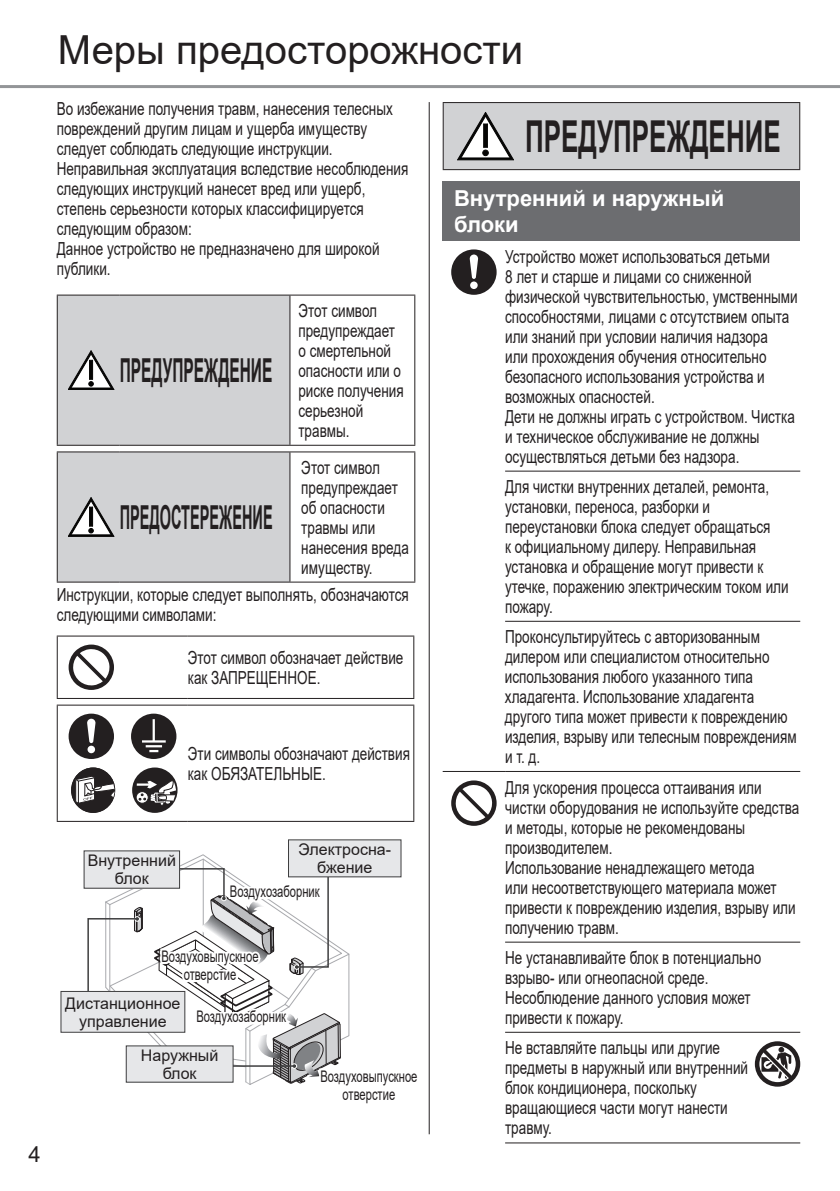
<style>
.page{position:relative;width:840px;height:1191px;background:#fff}
.page>*{position:absolute;margin:0;border:0;box-sizing:border-box;transform-origin:0 0}
.t1{font:700 44px "Arial";color:#231f20;scale:.59 1}
.t2{font:40px "Arial";color:#231f20}
.t3{font:700 33px "Arial";color:#231f20;scale:.44 1}
.t4{font:700 33px "Arial";color:#231f20;scale:.47 1}
.t5{font:700 22px/26.4px "Arial";color:#fff}
.t6{font:22px "Arial";color:#231f20}
.t7{font:18px/20px "Arial";color:#231f20;scale:.75 1}
.t8{font:16px/18px "Arial";color:#231f20;text-align:center;scale:.7 1}
.t9{font:16px/18px "Arial";color:#231f20;text-align:center}
</style>
<div class="page">
<hr style="left:0;top:85px;width:839px;height:3px;background:#939598">
<hr style="left:57px;top:294px;width:63px;height:1px;background:#231f20">
<hr style="left:57px;top:445px;width:63px;height:1px;background:#231f20">
<hr style="left:120px;top:294px;width:170px;height:1px;background:#231f20">
<hr style="left:120px;top:445px;width:170px;height:1px;background:#231f20">
<hr style="left:414px;top:295px;width:1px;height:150px;background:#231f20">
<hr style="left:290px;top:294px;width:125px;height:1px;background:#231f20">
<hr style="left:290px;top:445px;width:125px;height:1px;background:#231f20">
<div style="left:57px;top:295px;width:233px;height:150px;background:#d1d2d4"></div>
<hr style="left:57px;top:451px;width:63px;height:1px;background:#231f20">
<hr style="left:120px;top:451px;width:170px;height:1px;background:#231f20">
<hr style="left:414px;top:452px;width:1px;height:129px;background:#231f20">
<hr style="left:290px;top:451px;width:125px;height:1px;background:#231f20">
<hr style="left:290px;top:581px;width:125px;height:1px;background:#231f20">
<div style="left:57px;top:452px;width:233px;height:130px;background:#d1d2d4"></div>
<hr style="left:57px;top:636px;width:1px;height:62px;background:#231f20">
<hr style="left:57px;top:635px;width:131px;height:1px;background:#231f20">
<hr style="left:57px;top:698px;width:131px;height:1px;background:#231f20">
<hr style="left:413px;top:636px;width:1px;height:62px;background:#231f20">
<hr style="left:188px;top:635px;width:226px;height:1px;background:#231f20">
<hr style="left:188px;top:698px;width:226px;height:1px;background:#231f20">
<svg style="left:69px;top:644px;width:45px;height:46px"></svg>
<hr style="left:57px;top:705px;width:1px;height:116px;background:#231f20">
<hr style="left:57px;top:704px;width:131px;height:1px;background:#231f20">
<hr style="left:57px;top:821px;width:131px;height:1px;background:#231f20">
<hr style="left:413px;top:705px;width:1px;height:116px;background:#231f20">
<hr style="left:188px;top:704px;width:226px;height:1px;background:#231f20">
<hr style="left:188px;top:821px;width:226px;height:1px;background:#231f20">
<svg style="left:69px;top:713px;width:45px;height:46px"></svg>
<div style="left:132px;top:767px;width:45px;height:46px;background:#231f20;border-radius:50%"></div>
<svg style="left:136px;top:780px;width:40px;height:32px"></svg>
<svg style="left:131px;top:713px;width:45px;height:46px"></svg>
<div style="left:71px;top:767px;width:44px;height:46px;background:#231f20;border-radius:50%"></div>
<svg style="left:74px;top:775px;width:42px;height:29px"></svg>
<hr style="left:442px;top:103px;width:1px;height:66px;background:#231f20">
<hr style="left:442px;top:102px;width:82px;height:1px;background:#231f20">
<hr style="left:442px;top:169px;width:82px;height:1px;background:#231f20">
<hr style="left:524px;top:102px;width:275px;height:1px;background:#231f20">
<svg style="left:443px;top:103px;width:356px;height:67px;background:#cacbcd"></svg>
<div style="left:442px;top:181px;width:357px;height:60px;background:#6c6d70"></div>
<hr style="left:505px;top:470px;width:294px;height:1px;background:#231f20">
<hr style="left:505px;top:621px;width:294px;height:1px;background:#231f20">
<hr style="left:505px;top:771px;width:294px;height:1px;background:#231f20">
<hr style="left:442px;top:771px;width:63px;height:1px;background:#231f20">
<svg style="left:451px;top:249px;width:45px;height:46px"></svg>
<hr style="left:505px;top:941px;width:294px;height:1px;background:#231f20">
<hr style="left:505px;top:1031px;width:294px;height:1px;background:#231f20">
<svg style="left:451px;top:780px;width:45px;height:46px"></svg>
<hr style="left:505px;top:1142px;width:294px;height:1px;background:#231f20">
<svg style="left:754px;top:1041px;width:45px;height:45px"></svg>
<hr style="left:428px;top:102px;width:1px;height:1032px;background:#231f20">
<div style="left:84px;top:851px;width:95px;height:37px;background:#e6e7e9"></div>
<div style="left:288px;top:840px;width:113px;height:37px;background:#e6e7e9"></div>
<div style="left:61px;top:991px;width:124px;height:41px;background:#e6e7e9"></div>
<svg style="left:87px;top:853px;width:315px;height:232px"></svg>
<p class="t6" style="left:28px;top:1138px;width:14px">4</p>
<h2 class="t2" style="left:58px;top:23px;width:466px">Меры предосторожности</h2>
<p class="t7" style="left:57px;top:99px;width:470px">Во избежание получения травм, нанесения телесных повреждений другим лицам и ущерба имуществу следует соблюдать следующие инструкции.<br>Неправильная эксплуатация вследствие несоблюдения следующих инструкций нанесет вред или ущерб, степень серьезности которых классифицируется следующим образом:<br>Данное устройство не предназначено для широкой публики.</p>
<h3 class="t4" style="left:120px;top:347px;width:326px">ПРЕДУПРЕЖДЕНИЕ</h3>
<p class="t7" style="left:298px;top:300px;width:142px">Этот символ предупреждает о смертельной опасности или о риске получения серьезной травмы.</p>
<p class="t7" style="left:301px;top:457px;width:145px">Этот символ предупреждает об опасности травмы или нанесения вреда имуществу.</p>
<p class="t7" style="left:57px;top:585px;width:470px">Инструкции, которые следует выполнять, обозначаются следующими символами:</p>
<p class="t7" style="left:188px;top:647px;width:289px">Этот символ обозначает действие как ЗАПРЕЩЕННОЕ.</p>
<h3 class="t3" style="left:120px;top:494px;width:349px">ПРЕДОСТЕРЕЖЕНИЕ</h3>
<p class="t7" style="left:188px;top:743px;width:297px">Эти символы обозначают действия как ОБЯЗАТЕЛЬНЫЕ.</p>
<p class="t9" style="left:88px;top:851px;width:90px">Внутренний блок</p>
<p class="t9" style="left:298px;top:840px;width:94px">Электросна&shy;бжение</p>
<p class="t8" style="left:230px;top:882px;width:130px">Воздухозаборник</p>
<p class="t8" style="left:161px;top:947px;width:140px">Воздуховыпускное отверстие</p>
<p class="t9" style="left:65px;top:994px;width:117px">Дистанционное управление</p>
<p class="t8" style="left:196px;top:1007px;width:130px">Воздухозаборник</p>
<p class="t9" style="left:141px;top:1046px;width:79px">Наружный блок</p>
<p class="t8" style="left:320px;top:1067px;width:140px">Воздуховыпускное отверстие</p>
<h1 class="t1" style="left:524px;top:106px;width:435px">ПРЕДУПРЕЖДЕНИЕ</h1>
<p class="t5" style="left:454px;top:185px;width:271px">Внутренний и наружный блоки</p>
<p class="t7" style="left:505px;top:246px;width:391px">Устройство может использоваться детьми<br>8 лет и старше и лицами со сниженной физической чувствительностью, умственными способностями, лицами с отсутствием опыта или знаний при условии наличия надзора<br>или прохождения обучения относительно безопасного использования устройства и возможных опасностей.<br>Дети не должны играть с устройством. Чистка и техническое обслуживание не должны осуществляться детьми без надзора.</p>
<p class="t7" style="left:504px;top:476px;width:379px">Для чистки внутренних деталей, ремонта, установки, переноса, разборки и переустановки блока следует обращаться<br>к официальному дилеру. Неправильная установка и обращение могут привести к утечке, поражению электрическим током или пожару.</p>
<p class="t7" style="left:504px;top:626px;width:390px">Проконсультируйтесь с авторизованным дилером или специалистом относительно использования любого указанного типа хладагента. Использование хладагента другого типа может привести к повреждению изделия, взрыву или телесным повреждениям и т. д.</p>
<p class="t7" style="left:505px;top:777px;width:394px">Для ускорения процесса оттаивания или чистки оборудования не используйте средства и методы, которые не рекомендованы производителем.<br>Использование ненадлежащего метода<br>или несоответствующего материала может привести к повреждению изделия, взрыву или получению травм.</p>
<p class="t7" style="left:504px;top:947px;width:343px">Не устанавливайте блок в потенциально взрыво- или огнеопасной среде.<br>Несоблюдение данного условия может привести к пожару.</p>
<p class="t7" style="left:505px;top:1038px;width:325px">Не вставляйте пальцы или другие предметы в наружный или внутренний блок кондиционера, поскольку вращающиеся части могут нанести травму.</p>
</div>
